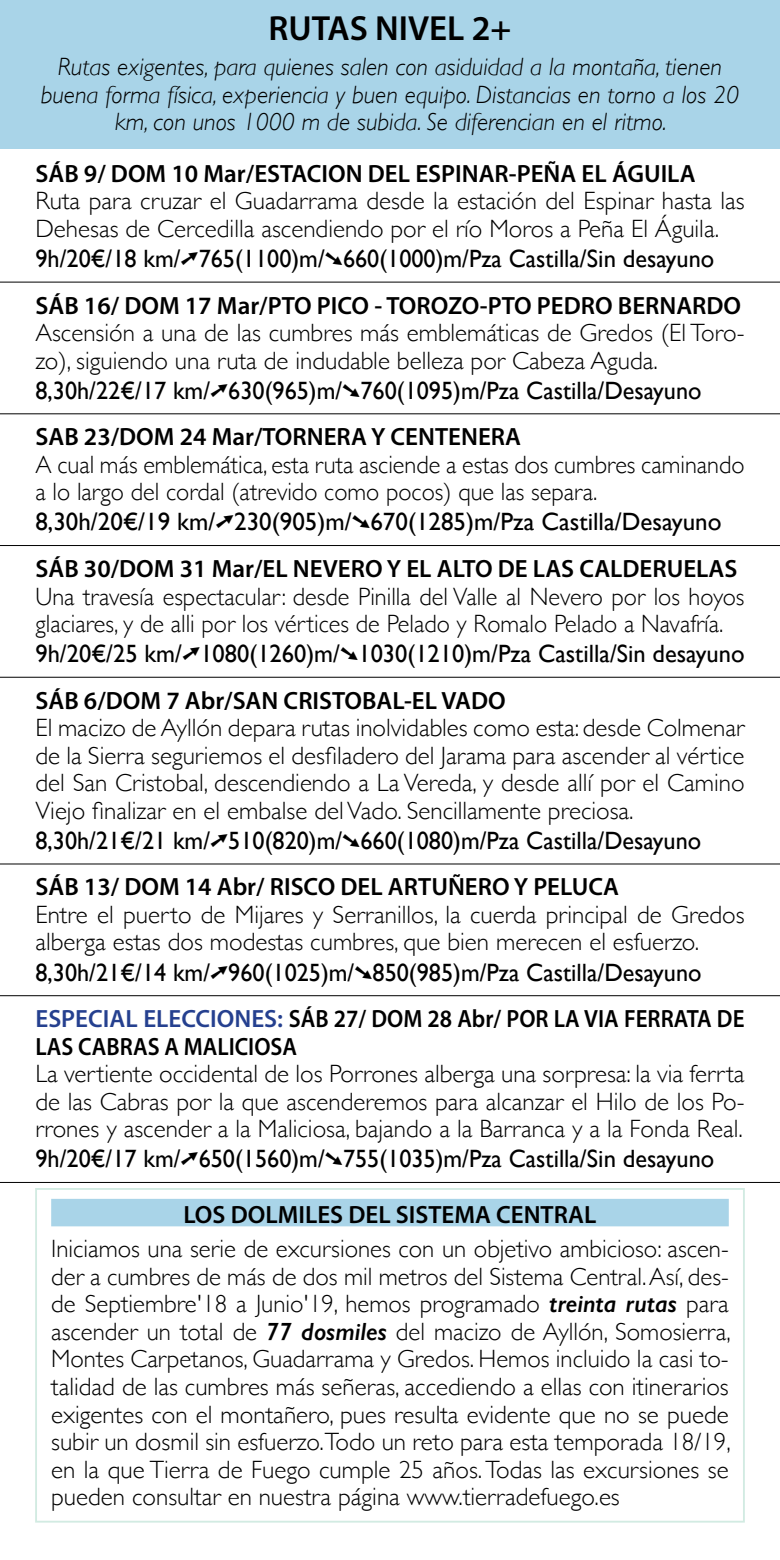
<style>
.page{position:relative;width:780px;height:1560px;background:#fff}
.page>*{position:absolute;margin:0;border:0;box-sizing:border-box;transform-origin:0 0}
.t1{font:600 35px "Myriad Pro";color:#000}
.t2{font:300 25px/27.5px "Gill Sans";color:#000}
.t3{font:25px "Gill Sans";color:#000}
.t4{font:600 25px "Myriad Pro";color:#000}
.t5{font:italic 300 25px/27.5px "Gill Sans";color:#000;text-align:center}
.t6{font:600 25px/27.5px "Myriad Pro";color:#000;scale:.92 1}
.s1{color:#25408f}
.s2{font-weight:600;font-style:italic}
</style>
<div class="page">
<div style="left:0;top:0;width:780px;height:149px;background:#a9d4e8"></div>
<hr style="left:0;top:282px;width:780px;height:1px;background:#000">
<hr style="left:0;top:413px;width:780px;height:1px;background:#000">
<hr style="left:0;top:545px;width:780px;height:1px;background:#000">
<hr style="left:0;top:676px;width:780px;height:1px;background:#000">
<hr style="left:0;top:863px;width:780px;height:1px;background:#000">
<hr style="left:0;top:995px;width:780px;height:1px;background:#000">
<hr style="left:0;top:1181px;width:780px;height:1px;background:#000">
<div style="left:51px;top:1198px;width:677px;height:28px;background:#a9d4e8"></div>
<div style="left:35px;top:1187px;width:709px;height:335px;border:2px solid #d2ebe2"></div>
<h1 class="t1" style="left:268px;top:6px;width:244px">RUTAS NIVEL 2+</h1>
<p class="t5" style="left:41px;top:53px;width:700px">Rutas exigentes, para quienes salen con asiduidad a la montaña, tienen buena forma física, experiencia y buen equipo. Distancias en torno a los 20 km, con unos 1000 m de subida. Se diferencian en el ritmo.</p>
<p class="t4" style="left:35px;top:157px;width:661px">SÁB 9/ DOM 10 Mar/ESTACION DEL ESPINAR-PEÑA EL ÁGUILA</p>
<p class="t2" style="left:35px;top:186px;width:710px">Ruta para cruzar el Guadarrama desde la estación del Espinar hasta las<br>Dehesas de Cercedilla ascendiendo por el río Moros a Peña El Águila.</p>
<p class="t3" style="left:35px;top:244px;width:680px">9h/20€/18 km/➚765(1100)m/➘660(1000)m/Pza Castilla/Sin desayuno</p>
<p class="t4" style="left:35px;top:289px;width:707px">SÁB 16/ DOM 17 Mar/PTO PICO - TOROZO-PTO PEDRO BERNARDO</p>
<p class="t2" style="left:35px;top:318px;width:710px">Ascensión a una de las cumbres más emblemáticas de Gredos (El Toro&shy;zo), siguiendo una ruta de indudable belleza por Cabeza Aguda.</p>
<p class="t3" style="left:35px;top:375px;width:667px">8,30h/22€/17 km/➚630(965)m/➘760(1095)m/Pza Castilla/Desayuno</p>
<p class="t4" style="left:35px;top:421px;width:487px">SAB 23/DOM 24 Mar/TORNERA Y CENTENERA</p>
<p class="t2" style="left:35px;top:449px;width:710px">A cual más emblemática, esta ruta asciende a estas dos cumbres caminando a lo largo del cordal (atrevido como pocos) que las separa.</p>
<p class="t3" style="left:35px;top:507px;width:687px">8,30h/20€/19 km/➚230(905)m/➘670(1285)m/Pza Castilla/Desayuno</p>
<p class="t4" style="left:35px;top:552px;width:703px">SÁB 30/DOM 31 Mar/EL NEVERO Y EL ALTO DE LAS CALDERUELAS</p>
<p class="t2" style="left:35px;top:581px;width:710px">Una travesía espectacular: desde Pinilla del Valle al Nevero por los hoyos glaciares, y de alli por los vértices de Pelado y Romalo Pelado a Navafría.</p>
<p class="t3" style="left:35px;top:639px;width:710px">9h/20€/25 km/➚1080(1260)m/➘1030(1210)m/Pza Castilla/Sin desayuno</p>
<p class="t4" style="left:35px;top:684px;width:471px">SÁB 6/DOM 7 Abr/SAN CRISTOBAL-EL VADO</p>
<p class="t2" style="left:35px;top:713px;width:710px;text-align:justify">El macizo de Ayllón depara rutas inolvidables como esta: desde Colmenar de la Sierra seguriemos el desfiladero del Jarama para ascender al vértice del San Cristobal, descendiendo a La Vereda, y desde allí por el Camino Viejo finalizar en el embalse del Vado. Sencillamente preciosa.</p>
<p class="t3" style="left:35px;top:825px;width:667px">8,30h/21€/21 km/➚510(820)m/➘660(1080)m/Pza Castilla/Desayuno</p>
<p class="t4" style="left:35px;top:871px;width:585px">SÁB 13/ DOM 14 Abr/ RISCO DEL ARTUÑERO Y PELUCA</p>
<p class="t2" style="left:35px;top:899px;width:710px">Entre el puerto de Mijares y Serranillos, la cuerda principal de Gredos alberga estas dos modestas cumbres, que bien merecen el esfuerzo.</p>
<p class="t3" style="left:35px;top:957px;width:667px">8,30h/21€/14 km/➚960(1025)m/➘850(985)m/Pza Castilla/Desayuno</p>
<p class="t6" style="left:35px;top:1004px;width:772px"><span class="s1">ESPECIAL ELECCIONES:</span> SÁB 27/ DOM 28 Abr/ POR LA VIA FERRATA DE<br>LAS CABRAS A MALICIOSA</p>
<p class="t2" style="left:35px;top:1058px;width:710px;text-align:justify">La vertiente occidental de los Porrones alberga una sorpresa: la via ferrta de las Cabras por la que ascenderemos para alcanzar el Hilo de los Po&shy;rrones y ascender a la Maliciosa, bajando a la Barranca y a la Fonda Real.</p>
<p class="t3" style="left:35px;top:1144px;width:680px">9h/20€/17 km/➚650(1560)m/➘755(1035)m/Pza Castilla/Sin desayuno</p>
<p class="t4" style="left:183px;top:1198px;width:414px">LOS DOLMILES DEL SISTEMA CENTRAL</p>
<p class="t2" style="left:51px;top:1234px;width:681px;text-align:justify">Iniciamos una serie de excursiones con un objetivo ambicioso: ascen&shy;der a cumbres de más de dos mil metros del Sistema Central. Así, des&shy;de Septiembre'18 a Junio'19, hemos programado <span class="s2">treinta rutas</span> para ascender un total de <span class="s2">77 dosmiles</span> del macizo de Ayllón, Somosierra, Montes Carpetanos, Guadarrama y Gredos. Hemos incluido la casi to&shy;talidad de las cumbres más señeras, accediendo a ellas con itinerarios exigentes con el montañero, pues resulta evidente que no se puede subir un dosmil sin esfuerzo.Todo un reto para esta temporada 18/19, en la que Tierra de Fuego cumple 25 años. Todas las excursiones se pueden consultar en nuestra página www.tierradefuego.es</p>
</div>
